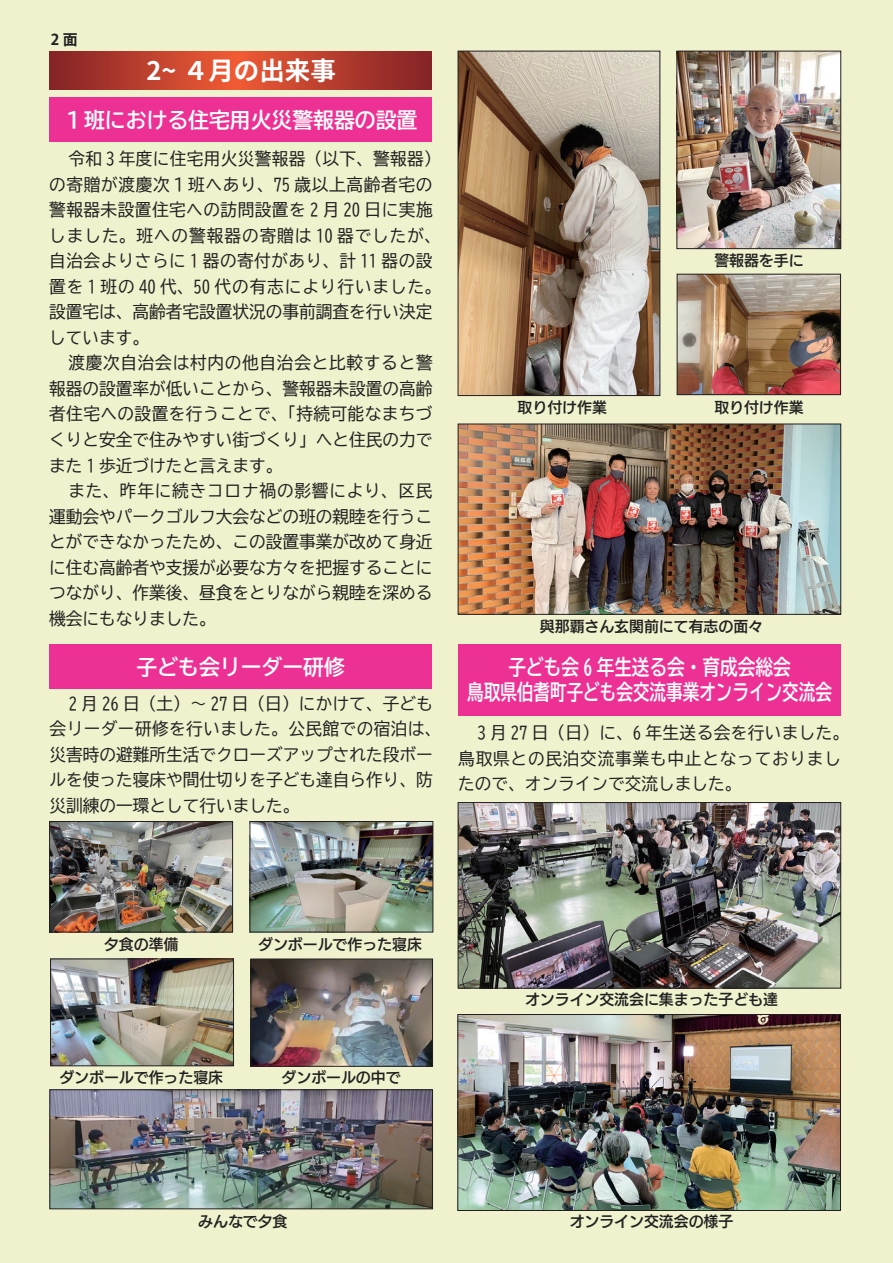
<style>
.page{position:relative;width:893px;height:1263px;background:#f0f1cd}
.page>*{position:absolute;margin:0;border:0;box-sizing:border-box;transform-origin:0 0}
.t1{font:700 25.5px "Source Han Sans JP";color:#fff}
.t2{font:21.3px/25.5px "BIZ UD Gothic Bold";color:#fff;text-align:center;scale:.83 1}
.t3{font:21.3px "BIZ UD Gothic Bold";color:#fff}
.t4{font:16.95px/25.5px "BIZ UD Gothic";color:#231f20;text-align:justify}
.t5{font:16.95px/25.5px "BIZ UD Gothic";letter-spacing:.03em;color:#231f20}
.t6{font:16.95px/25.5px "BIZ UD Gothic";letter-spacing:.02em;color:#231f20}
.t7{font:14.85px "UD Kakugo Large Pr 6 N DB";color:#231f20}
.t8{font:700 14.85px "Koz Go Pr 6 N";color:#231f20}
</style>
<div class="page">
<div style="left:458px;top:644px;width:382px;height:72px;background:#ed3194"></div>
<div style="left:49px;top:98px;width:382px;height:44px;background:#ed3194"></div>
<div style="left:50px;top:644px;width:382px;height:45px;background:#ed3194"></div>
<svg style="left:49px;top:51px;width:383px;height:39px;background:#b83e2d"></svg>
<img style="left:460px;top:426px;width:379px;height:186px">
<div style="left:458px;top:424px;width:383px;height:190px;border:1px solid #231f20"></div>
<img style="left:460px;top:53px;width:198px;height:341px">
<div style="left:458px;top:51px;width:202px;height:345px;border:1px solid #231f20"></div>
<img style="left:679px;top:53px;width:160px;height:194px">
<div style="left:677px;top:51px;width:164px;height:198px;border:1px solid #231f20"></div>
<img style="left:679px;top:276px;width:160px;height:117px">
<div style="left:677px;top:274px;width:164px;height:121px;border:1px solid #231f20"></div>
<img style="left:51px;top:823px;width:180px;height:107px">
<div style="left:49px;top:821px;width:184px;height:111px;border:1px solid #231f20"></div>
<img style="left:252px;top:823px;width:179px;height:107px">
<div style="left:250px;top:821px;width:183px;height:111px;border:1px solid #231f20"></div>
<img style="left:52px;top:961px;width:180px;height:103px">
<div style="left:50px;top:959px;width:184px;height:107px;border:1px solid #231f20"></div>
<img style="left:52px;top:1091px;width:379px;height:116px">
<div style="left:50px;top:1089px;width:383px;height:120px;border:1px solid #231f20"></div>
<img style="left:253px;top:961px;width:178px;height:103px">
<div style="left:251px;top:959px;width:182px;height:107px;border:1px solid #231f20"></div>
<img style="left:460px;top:1016px;width:379px;height:193px">
<div style="left:458px;top:1014px;width:383px;height:197px;border:1px solid #231f20"></div>
<img style="left:460px;top:804px;width:379px;height:182px">
<div style="left:458px;top:802px;width:383px;height:186px;border:1px solid #231f20"></div>
<p class="t8" style="left:51px;top:31px;width:29px">2面</p>
<h1 class="t1" style="left:146px;top:56px;width:191px">~2 ４月の出来事</h1>
<p class="t3" style="left:63px;top:109px;width:356px">１班における住宅用火災警報器の設置</p>
<p class="t5" style="left:49px;top:146px;width:393px;text-indent:19px">令和 3 年度に住宅用火災警報器（以下、警報器(の寄贈が渡慶次１班へあり、75 歳以上高齢者宅の警報器未設置住宅への訪問設置を 2 月 20 日に実施しました。班への警報器の寄贈は 10 器でしたが、自治会よりさらに 1 器の寄付があり、計 11 器の設置を 1 班の 40 代、50 代の有志により行いました。設置宅は、高齢者宅設置状況の事前調査を行い決定しています。</p>
<p class="t4" style="left:49px;top:350px;width:385px;text-indent:19px">渡慶次自治会は村内の他自治会と比較すると警報器の設置率が低いことから、警報器未設置の高齢者住宅への設置を行うことで、「持続可能なまちづくりと安全で住みやすい街づくり」へと住民の力でまた 1 歩近づけたと言えます。</p>
<p class="t4" style="left:49px;top:478px;width:385px;text-indent:19px">また、昨年に続きコロナ禍の影響により、区民運動会やパークゴルフ大会などの班の親睦を行うことができなかったため、この設置事業が改めて身近に住む高齢者や支援が必要な方々を把握することにつながり、作業後、昼食をとりながら親睦を深める機会にもなりました。</p>
<p class="t3" style="left:137px;top:656px;width:210px">子ども会リーダー研修</p>
<p class="t4" style="left:50px;top:691px;width:393px;text-align:left;text-indent:19px">2 月 26 日（土）～ 27 日（日）にかけて、子ども会リーダー研修を行いました。公民館での宿泊は、災害時の避難所生活でクローズアップされた段ボールを使った寝床や間仕切りを子ども達自ら作り、防災訓練の一環として行いました。</p>
<p class="t7" style="left:518px;top:399px;width:91px">取り付け作業</p>
<p class="t7" style="left:714px;top:253px;width:91px">警報器を手に</p>
<p class="t7" style="left:714px;top:399px;width:91px">取り付け作業</p>
<p class="t7" style="left:540px;top:618px;width:225px">與那覇さん玄関前にて有志の面々</p>
<p class="t2" style="left:467px;top:654px;width:441px">子ども会 6 年生送る会・育成会総会<br>鳥取県伯耆町子ども会交流事業オンライン交流会</p>
<p class="t6" style="left:458px;top:720px;width:392px;text-indent:19px">3 月 27 日（日）に、6 年生送る会を行いました。鳥取県との民泊交流事業も中止となっておりましたので、オンラインで交流しました。</p>
<p class="t7" style="left:104px;top:936px;width:76px">夕食の準備</p>
<p class="t7" style="left:258px;top:936px;width:165px">ダンボールで作った寝床</p>
<p class="t7" style="left:59px;top:1069px;width:165px">ダンボールで作った寝床</p>
<p class="t7" style="left:282px;top:1069px;width:121px">ダンボールの中で</p>
<p class="t7" style="left:525px;top:991px;width:254px">オンライン交流会に集まった子ども達</p>
<p class="t7" style="left:198px;top:1213px;width:91px">みんなで夕食</p>
<p class="t7" style="left:570px;top:1213px;width:165px">オンライン交流会の様子</p>
</div>
